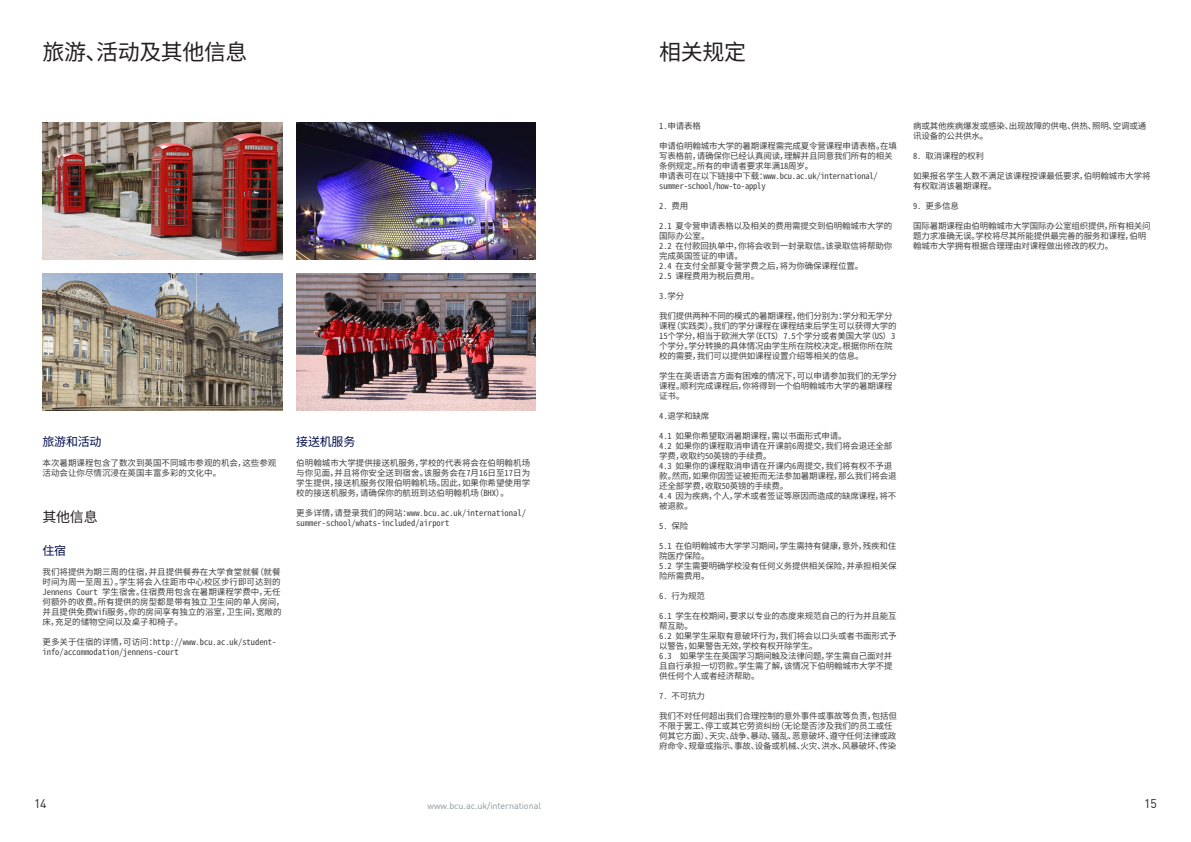
<style>
.page{position:relative;width:1191px;height:842px;background:#fff}
.page>*{position:absolute;margin:0;border:0;box-sizing:border-box;transform-origin:0 0}
.t1{font:22px "Noto Sans Mono CJ Ksc";letter-spacing:-.02em;color:#231f20}
.t2{font:14px "Noto Sans Mono CJ Ksc";color:#231f20}
.t3{font:12.2px "DIN Bek";color:#231f20}
.t4{font:12px "Noto Sans Mono CJ Ksc";letter-spacing:-.02em;color:#000e4c}
.t5{font:9px "DIN Bek";letter-spacing:-.005em;color:#8c9296}
.t6{font:8.5px/10px "Noto Sans Mono CJ Ksc";letter-spacing:-.02em;color:#3e3e3f}
.t7{font:8.5px/10px "Noto Sans Mono CJ Ksc";color:#3e3e3f}
</style>
<div class="page">
<img style="left:43px;top:123px;width:239px;height:136px">
<img style="left:296px;top:123px;width:240px;height:136px">
<img style="left:43px;top:274px;width:239px;height:136px">
<img style="left:296px;top:274px;width:240px;height:136px">
<p class="t1" style="left:43px;top:40px;width:207px">旅游、活动及其他信息</p>
<p class="t4" style="left:43px;top:435px;width:61px">旅游和活动</p>
<p class="t7" style="left:43px;top:458px;width:235px">本次暑期课程包含了数次到英国不同城市参观的机会，这些参观活动会让你尽情沉浸在英国丰富多彩的文化中。</p>
<p class="t2" style="left:43px;top:509px;width:57px">其他信息</p>
<p class="t4" style="left:43px;top:544px;width:25px">住宿</p>
<p class="t7" style="left:43px;top:567px;width:243px">我们将提供为期三周的住宿，并且提供餐券在大学食堂就餐（就餐时间为周一至周五）。学生将会入住距市中心校区步行即可达到的Jennens Court 学生宿舍。住宿费用包含在暑期课程学费中，无任何额外的收费。所有提供的房型都是带有独立卫生间的单人房间，并且提供免费Wifi服务。你的房间享有独立的浴室，卫生间，宽敞的床，充足的储物空间以及桌子和椅子。</p>
<p class="t7" style="left:43px;top:637px;width:235px">更多关于住宿的详情，可访问：http://www.bcu.ac.uk/student&shy;info/accommodation/jennens-court</p>
<p class="t4" style="left:296px;top:435px;width:61px">接送机服务</p>
<p class="t6" style="left:296px;top:458px;width:235px;text-align:justify">伯明翰城市大学提供接送机服务，学校的代表将会在伯明翰机场与你见面，并且将你安全送到宿舍。该服务会在7月16日至17日为学生提供，接送机服务仅限伯明翰机场。因此，如果你希望使用学校的接送机服务，请确保你的航班到达伯明翰机场（BHX）。</p>
<p class="t7" style="left:296px;top:508px;width:231px">更多详情，请登录我们的网站：www.bcu.ac.uk/international/ summer-school/whats-included/airport</p>
<p class="t1" style="left:659px;top:40px;width:88px">相关规定</p>
<p class="t6" style="left:659px;top:121px;width:43px">1.申请表格</p>
<p class="t6" style="left:659px;top:141px;width:239px">申请伯明翰城市大学的暑期课程需完成夏令营课程申请表格。在填写表格前，请确保你已经认真阅读，理解并且同意我们所有的相关条例规定。所有的申请者要求年满18周岁。</p>
<p class="t6" style="left:659px;top:171px;width:220px">申请表可在以下链接中下载：www.bcu.ac.uk/international/ summer-school/how-to-apply</p>
<p class="t6" style="left:659px;top:201px;width:31px">2. 费用</p>
<p class="t6" style="left:659px;top:221px;width:235px">2.1 夏令营申请表格以及相关的费用需提交到伯明翰城市大学的国际办公室。</p>
<p class="t6" style="left:659px;top:241px;width:234px">2.2 在付款回执单中，你将会收到一封录取信。该录取信将帮助你完成英国签证的申请。</p>
<p class="t6" style="left:659px;top:261px;width:205px">2.4 在支付全部夏令营学费之后，将为你确保课程位置。</p>
<p class="t6" style="left:659px;top:271px;width:101px">2.5 课程费用为税后费用。</p>
<p class="t6" style="left:659px;top:291px;width:26px">3.学分</p>
<p class="t6" style="left:659px;top:311px;width:239px">我们提供两种不同的模式的暑期课程，他们分别为：学分和无学分课程（实践类）。我们的学分课程在课程结束后学生可以获得大学的15个学分，相当于欧洲大学（ECTS）7.5个学分或者美国大学（US）3个学分。学分转换的具体情况由学生所在院校决定。根据你所在院校的需要，我们可以提供如课程设置介绍等相关的信息。</p>
<p class="t6" style="left:659px;top:371px;width:239px">学生在英语语言方面有困难的情况下，可以申请参加我们的无学分课程。顺利完成课程后，你将得到一个伯明翰城市大学的暑期课程证书。</p>
<p class="t6" style="left:659px;top:411px;width:51px">4.退学和缺席</p>
<p class="t6" style="left:659px;top:431px;width:189px">4.1 如果你希望取消暑期课程，需以书面形式申请。</p>
<p class="t6" style="left:659px;top:441px;width:234px">4.2 如果你的课程取消申请在开课前6周提交，我们将会退还全部学费，收取约50英镑的手续费。</p>
<p class="t6" style="left:659px;top:461px;width:239px">4.3 如果你的课程取消申请在开课内6周提交，我们将有权不予退款。然而，如果你因签证被拒而无法参加暑期课程，那么我们将会退还全部学费，收取50英镑的手续费。</p>
<p class="t6" style="left:659px;top:491px;width:238px">4.4 因为疾病，个人，学术或者签证等原因而造成的缺席课程，将不被退款。</p>
<p class="t6" style="left:659px;top:521px;width:31px">5. 保险</p>
<p class="t6" style="left:659px;top:541px;width:238px">5.1 在伯明翰城市大学学习期间，学生需持有健康，意外，残疾和住院医疗保险。</p>
<p class="t6" style="left:659px;top:561px;width:239px">5.2 学生需要明确学校没有任何义务提供相关保险，并承担相关保险所需费用。</p>
<p class="t6" style="left:659px;top:591px;width:47px">6. 行为规范</p>
<p class="t6" style="left:659px;top:611px;width:239px">6.1 学生在校期间，要求以专业的态度来规范自己的行为并且能互帮互助。</p>
<p class="t6" style="left:659px;top:631px;width:239px">6.2 如果学生采取有意破坏行为，我们将会以口头或者书面形式予以警告，如果警告无效，学校有权开除学生。</p>
<p class="t6" style="left:659px;top:651px;width:235px;text-align:justify">6.3 如果学生在英国学习期间触及法律问题，学生需自己面对并且自行承担一切罚款。学生需了解，该情况下伯明翰城市大学不提供任何个人或者经济帮助。</p>
<p class="t6" style="left:659px;top:691px;width:47px">7. 不可抗力</p>
<p class="t6" style="left:659px;top:711px;width:239px">我们不对任何超出我们合理控制的意外事件或事故等负责，包括但不限于罢工、停工或其它劳资纠纷（无论是否涉及我们的员工或任何其它方面）、天灾、战争、暴动、骚乱、恶意破坏、遵守任何法律或政府命令、规章或指示、事故、设备或机械、火灾、洪水、风暴破坏、传染</p>
<p class="t6" style="left:913px;top:121px;width:235px">病或其他疾病爆发或感染、出现故障的供电、供热、照明、空调或通讯设备的公共供水。</p>
<p class="t6" style="left:913px;top:151px;width:72px">8. 取消课程的权利</p>
<p class="t6" style="left:913px;top:171px;width:239px">如果报名学生人数不满足该课程授课最低要求，伯明翰城市大学将有权取消该暑期课程。</p>
<p class="t6" style="left:913px;top:201px;width:47px">9. 更多信息</p>
<p class="t6" style="left:913px;top:221px;width:239px">国际暑期课程由伯明翰城市大学国际办公室组织提供，所有相关问题力求准确无误。学校将尽其所能提供最完善的服务和课程，伯明翰城市大学拥有根据合理理由对课程做出修改的权力。</p>
<h3 class="t3" style="left:34px;top:796px;width:14px">14</h3>
<p class="t5" style="left:427px;top:800px;width:115px">www.bcu.ac.uk/international</p>
<h3 class="t3" style="left:1144px;top:796px;width:14px">15</h3>
</div>
